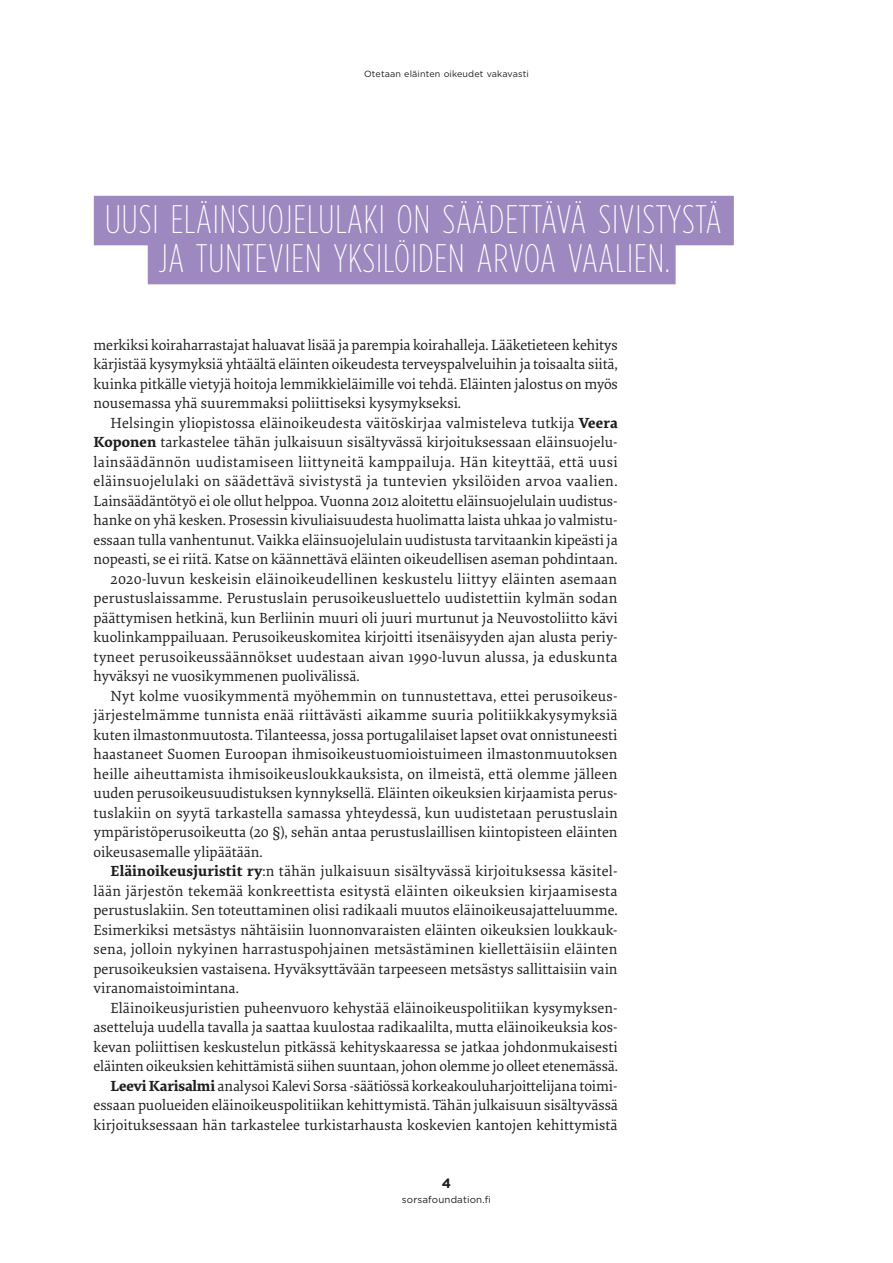
<style>
.page{position:relative;width:893px;height:1263px;background:#fff}
.page>*{position:absolute;margin:0;border:0;box-sizing:border-box;transform-origin:0 0}
.t1{font:200 39.75px/39px "Gotham Condensed";letter-spacing:.025em;color:#fff;text-align:center}
.t2{font:15.3px/19.5px "Elena Basic";color:#1d1d1b;text-align:justify}
.t3{font:15.3px "Elena Basic";letter-spacing:.02em;color:#1d1d1b}
.t4{font:15.3px "Elena Basic";letter-spacing:.025em;color:#1d1d1b}
.t5{font:700 13.5px "Gotham";color:#1d1d1b}
.t6{font:9.75px "Gotham";letter-spacing:.015em;color:#1d1d1b}
.t7{font:9px "Gotham";letter-spacing:.015em;color:#1d1d1b}
.s1{font-weight:700}
</style>
<div class="page">
<div style="left:94px;top:196px;width:640px;height:49px;background:#9d88bf"></div>
<div style="left:148px;top:235px;width:528px;height:49px;background:#9d88bf"></div>
<p class="t7" style="left:364px;top:68px;width:166px">Otetaan eläinten oikeudet vakavasti</p>
<h1 class="t1" style="left:105px;top:199px;width:618px">UUSI ELÄINSUOJELULAKI ON SÄÄDETTÄVÄ SIVISTYSTÄ<br>JA TUNTEVIEN YKSILÖIDEN ARVOA VAALIEN.</h1>
<p class="t2" style="left:94px;top:334px;width:526px">merkiksi koiraharrastajat haluavat lisää ja parempia koirahalleja. Lääketieteen kehitys kärjistää kysymyksiä yhtäältä eläinten oikeudesta terveyspalveluihin ja toisaalta siitä, kuinka pitkälle vietyjä hoitoja lemmikkieläimille voi tehdä. Eläinten jalostus on myös nousemassa yhä suuremmaksi poliittiseksi kysymykseksi.</p>
<p class="t2" style="left:111px;top:412px;width:509px">Helsingin yliopistossa eläinoikeudesta väitöskirjaa valmisteleva tutkija <span class="s1">Veera</span></p>
<p class="t2" style="left:94px;top:432px;width:524px"><span class="s1">Koponen</span> tarkastelee tähän julkaisuun sisältyvässä kirjoituksessaan eläinsuojelu-</p>
<p class="t4" style="left:94px;top:451px;width:526px">lainsäädännön uudistamiseen liittyneitä kamppailuja. Hän kiteyttää, että uusi</p>
<p class="t3" style="left:94px;top:471px;width:525px">eläinsuojelulaki on säädettävä sivistystä ja tuntevien yksilöiden arvoa vaalien.</p>
<p class="t2" style="left:94px;top:490px;width:526px">Lainsäädäntötyö ei ole ollut helppoa. Vuonna 2012 aloitettu eläinsuojelulain uudistus-</p>
<p class="t2" style="left:94px;top:510px;width:526px">hanke on yhä kesken. Prosessin kivuliaisuudesta huolimatta laista uhkaa jo valmistu-</p>
<p class="t2" style="left:94px;top:529px;width:526px">essaan tulla vanhentunut. Vaikka eläinsuojelulain uudistusta tarvitaankin kipeästi ja</p>
<p class="t2" style="left:94px;top:549px;width:526px">nopeasti, se ei riitä. Katse on käännettävä eläinten oikeudellisen aseman pohdintaan.</p>
<p class="t2" style="left:111px;top:568px;width:508px">2020-luvun keskeisin eläinoikeudellinen keskustelu liittyy eläinten asemaan</p>
<p class="t2" style="left:94px;top:588px;width:525px">perustuslaissamme. Perustuslain perusoikeusluettelo uudistettiin kylmän sodan</p>
<p class="t2" style="left:94px;top:607px;width:526px">päättymisen hetkinä, kun Berliinin muuri oli juuri murtunut ja Neuvostoliitto kävi</p>
<p class="t2" style="left:94px;top:627px;width:526px">kuolinkamppailuaan. Perusoikeuskomitea kirjoitti itsenäisyyden ajan alusta periy-</p>
<p class="t2" style="left:94px;top:646px;width:526px">tyneet perusoikeussäännökset uudestaan aivan 1990-luvun alussa, ja eduskunta</p>
<p class="t2" style="left:94px;top:666px;width:268px">hyväksyi ne vuosikymmenen puolivälissä.</p>
<p class="t2" style="left:111px;top:685px;width:509px">Nyt kolme vuosikymmentä myöhemmin on tunnustettava, ettei perusoikeus-</p>
<p class="t2" style="left:94px;top:705px;width:526px">järjestelmämme tunnista enää riittävästi aikamme suuria politiikkakysymyksiä</p>
<p class="t2" style="left:94px;top:724px;width:525px">kuten ilmastonmuutosta. Tilanteessa, jossa portugalilaiset lapset ovat onnistuneesti</p>
<p class="t2" style="left:94px;top:744px;width:526px">haastaneet Suomen Euroopan ihmisoikeustuomioistuimeen ilmastonmuutoksen</p>
<p class="t2" style="left:94px;top:763px;width:525px">heille aiheuttamista ihmisoikeusloukkauksista, on ilmeistä, että olemme jälleen</p>
<p class="t2" style="left:94px;top:783px;width:526px">uuden perusoikeusuudistuksen kynnyksellä. Eläinten oikeuksien kirjaamista perus-</p>
<p class="t2" style="left:94px;top:802px;width:526px">tuslakiin on syytä tarkastella samassa yhteydessä, kun uudistetaan perustuslain</p>
<p class="t2" style="left:94px;top:822px;width:526px">ympäristöperusoikeutta (20 §), sehän antaa perustuslaillisen kiintopisteen eläinten</p>
<p class="t2" style="left:94px;top:841px;width:171px">oikeusasemalle ylipäätään.</p>
<p class="t2" style="left:111px;top:861px;width:509px"><span class="s1">Eläinoikeusjuristit ry</span>:n tähän julkaisuun sisältyvässä kirjoituksessa käsitel-</p>
<p class="t3" style="left:94px;top:880px;width:525px">lään järjestön tekemää konkreettista esitystä eläinten oikeuksien kirjaamisesta</p>
<p class="t2" style="left:94px;top:900px;width:526px">perustuslakiin. Sen toteuttaminen olisi radikaali muutos eläinoikeusajatteluumme.</p>
<p class="t2" style="left:94px;top:919px;width:526px">Esimerkiksi metsästys nähtäisiin luonnonvaraisten eläinten oikeuksien loukkauk-</p>
<p class="t2" style="left:94px;top:939px;width:525px">sena, jolloin nykyinen harrastuspohjainen metsästäminen kiellettäisiin eläinten</p>
<p class="t2" style="left:94px;top:958px;width:526px">perusoikeuksien vastaisena. Hyväksyttävään tarpeeseen metsästys sallittaisiin vain</p>
<p class="t2" style="left:94px;top:978px;width:147px">viranomaistoimintana.</p>
<p class="t2" style="left:111px;top:997px;width:507px">Eläinoikeusjuristien puheenvuoro kehystää eläinoikeuspolitiikan kysymyksen-</p>
<p class="t2" style="left:94px;top:1017px;width:526px">asetteluja uudella tavalla ja saattaa kuulostaa radikaalilta, mutta eläinoikeuksia kos-</p>
<p class="t2" style="left:94px;top:1036px;width:526px">kevan poliittisen keskustelun pitkässä kehityskaaressa se jatkaa johdonmukaisesti</p>
<p class="t2" style="left:94px;top:1056px;width:526px">eläinten oikeuksien kehittämistä siihen suuntaan, johon olemme jo olleet etenemässä.</p>
<p class="t2" style="left:111px;top:1075px;width:509px"><span class="s1">Leevi Karisalmi</span> analysoi Kalevi Sorsa -säätiössä korkeakouluharjoittelijana toimi-</p>
<p class="t2" style="left:94px;top:1095px;width:526px">essaan puolueiden eläinoikeuspolitiikan kehittymistä. Tähän julkaisuun sisältyvässä</p>
<p class="t2" style="left:94px;top:1114px;width:526px">kirjoituksessaan hän tarkastelee turkistarhausta koskevien kantojen kehittymistä</p>
<p class="t5" style="left:442px;top:1174px;width:11px">4</p>
<p class="t6" style="left:402px;top:1193px;width:91px">sorsafoundation.fi</p>
</div>
